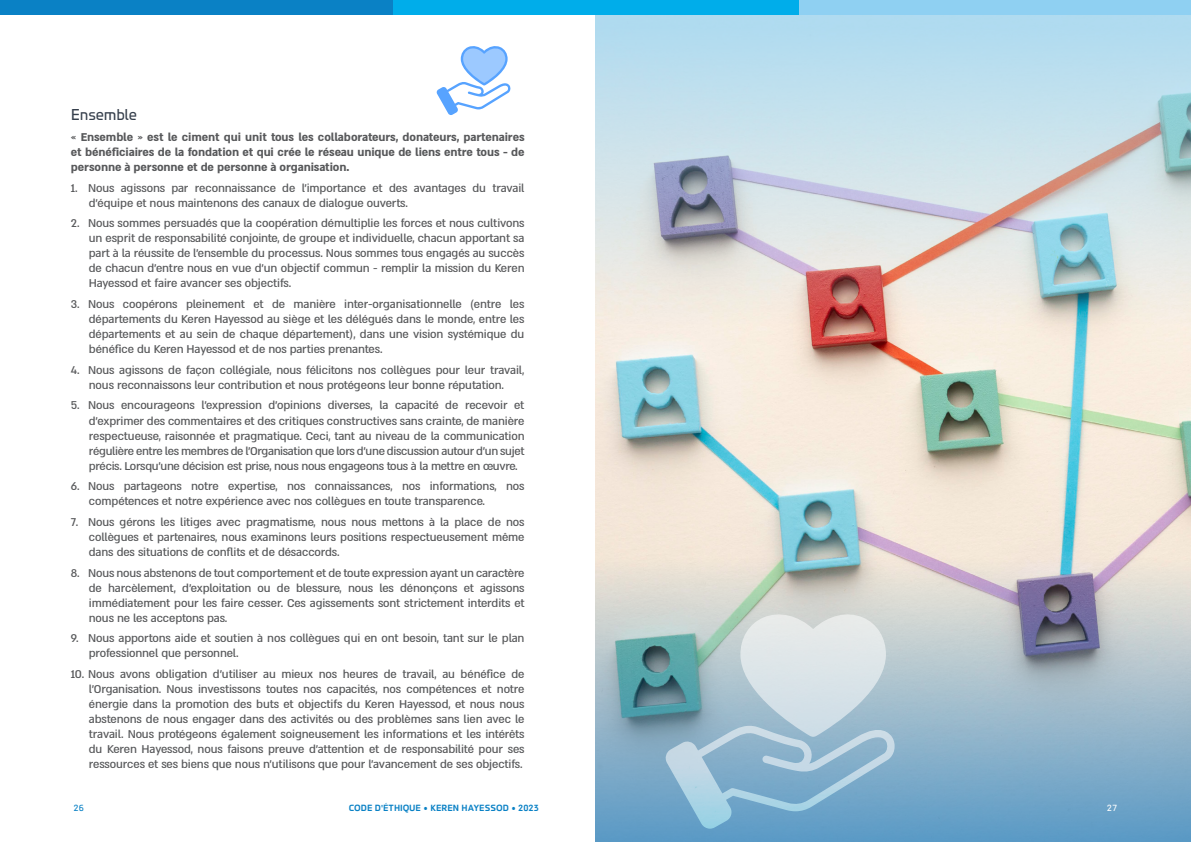
<style>
.page{position:relative;width:1191px;height:842px;background:#fff}
.page>*{position:absolute;margin:0;border:0;box-sizing:border-box;transform-origin:0 0}
.small_title{font:14px "Fb Matritsa En";letter-spacing:-.02em;color:#363f4c}
.t1{font:500 13px/15px "Almoni Neue DL4.0 AAA";letter-spacing:-.01em;color:#58595b;text-align:justify}
.RUN_TEXT{font:700 13px/15px "Almoni Neue DL4.0 AAA";letter-spacing:-.01em;color:#58595b;text-align:justify}
.t2{font:500 8px "Fb Matritsa En";color:#0a81c5}
.t3{font:8px "Fb Matritsa En";color:#0a81c5}
.t4{font:8px "Fb Matritsa En";color:#fff}
</style>
<div class="page">
<img style="left:595px;top:366px;width:596px;height:147px">
<svg style="left:595px;top:14px;width:596px;height:352px;background:#ccd7dc"></svg>
<svg style="left:595px;top:513px;width:596px;height:329px;background:#a9bdc8"></svg>
<div style="left:798px;top:0;width:393px;height:14px;background:#8fd0f2"></div>
<div style="left:392px;top:0;width:406px;height:14px;background:#00adea"></div>
<div style="left:0;top:0;width:392px;height:14px;background:#0a81c5"></div>
<svg style="left:436px;top:46px;width:75px;height:69px"></svg>
<svg style="left:664px;top:613px;width:231px;height:216px;background:#a4c2d1"></svg>
<p class="small_title" style="left:71px;top:105px;width:68px">Ensemble</p>
<p class="RUN_TEXT" style="left:71px;top:129px;width:455px">« Ensemble » est le ciment qui unit tous les collaborateurs, donateurs, partenaires et bénéficiaires de la fondation et qui crée le réseau unique de liens entre tous - de personne à personne et de personne à organisation.</p>
<p class="t1" style="left:89px;top:179px;width:437px;text-indent:-18px">1. Nous agissons par reconnaissance de l’importance et des avantages du travail d’équipe et nous maintenons des canaux de dialogue ouverts.</p>
<p class="t1" style="left:89px;top:215px;width:437px;text-indent:-18px">2. Nous sommes persuadés que la coopération démultiplie les forces et nous cultivons un esprit de responsabilité conjointe, de groupe et individuelle, chacun apportant sa part à la réussite de l’ensemble du processus. Nous sommes tous engagés au succès de chacun d'entre nous en vue d'un objectif commun - remplir la mission du Keren Hayessod et faire avancer ses objectifs.</p>
<p class="t1" style="left:89px;top:295px;width:437px;text-indent:-18px">3. Nous coopérons pleinement et de manière inter-organisationnelle (entre les départements du Keren Hayessod au siège et les délégués dans le monde, entre les départements et au sein de chaque département), dans une vision systémique du bénéfice du Keren Hayessod et de nos parties prenantes.</p>
<p class="t1" style="left:71px;top:361px;width:455px;text-align:center">4. Nous agissons de façon collégiale, nous félicitons nos collègues pour leur travail, nous reconnaissons leur contribution et nous protégeons leur bonne réputation.</p>
<p class="t1" style="left:89px;top:397px;width:437px;text-indent:-18px">5. Nous encourageons l’expression d'opinions diverses, la capacité de recevoir et d’exprimer des commentaires et des critiques constructives sans crainte, de manière respectueuse, raisonnée et pragmatique. Ceci, tant au niveau de la communication régulière entre les membres de l'Organisation que lors d'une discussion autour d’un sujet précis. Lorsqu’une décision est prise, nous nous engageons tous à la mettre en œuvre.</p>
<p class="t1" style="left:89px;top:477px;width:437px;text-indent:-18px">6. Nous partageons notre expertise, nos connaissances, nos informations, nos compétences et notre expérience avec nos collègues en toute transparence.</p>
<p class="t1" style="left:89px;top:513px;width:437px;text-indent:-18px">7. Nous gérons les litiges avec pragmatisme, nous nous mettons à la place de nos collègues et partenaires, nous examinons leurs positions respectueusement même dans des situations de conflits et de désaccords.</p>
<p class="t1" style="left:89px;top:564px;width:437px;text-indent:-18px">8. Nous nous abstenons de tout comportement et de toute expression ayant un caractère de harcèlement, d'exploitation ou de blessure, nous les dénonçons et agissons immédiatement pour les faire cesser. Ces agissements sont strictement interdits et nous ne les acceptons pas.</p>
<p class="t1" style="left:89px;top:629px;width:437px;text-indent:-18px">9. Nous apportons aide et soutien à nos collègues qui en ont besoin, tant sur le plan professionnel que personnel.</p>
<p class="t1" style="left:89px;top:665px;width:437px;text-indent:-18px">10. Nous avons obligation d'utiliser au mieux nos heures de travail, au bénéfice de l'Organisation. Nous investissons toutes nos capacités, nos compétences et notre énergie dans la promotion des buts et objectifs du Keren Hayessod, et nous nous abstenons de nous engager dans des activités ou des problèmes sans lien avec le travail. Nous protégeons également soigneusement les informations et les intérêts du Keren Hayessod, nous faisons preuve d'attention et de responsabilité pour ses ressources et ses biens que nous n’utilisons que pour l'avancement de ses objectifs.</p>
<p class="t3" style="left:74px;top:802px;width:12px">26</p>
<p class="t2" style="left:349px;top:802px;width:192px">CODE D'ÉTHIQUE • KEREN HAYESSOD • 2023</p>
<p class="t4" style="left:1106px;top:802px;width:12px">27</p>
</div>
